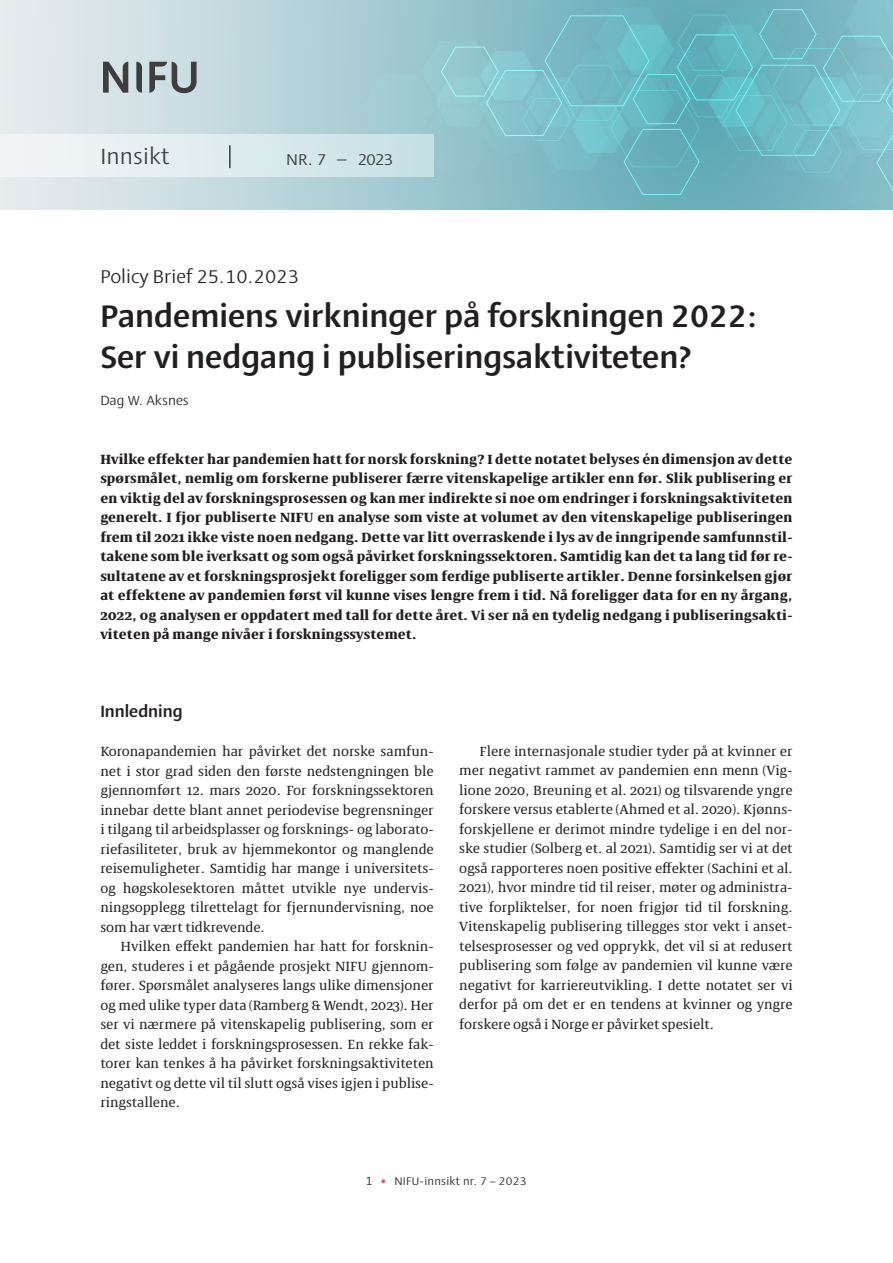
<style>
.page{position:relative;width:893px;height:1263px;background:#fff}
.page>*{position:absolute;margin:0;border:0;box-sizing:border-box;transform-origin:0 0}
.NIFU_Overskrift_1{font:700 31.5px/40.5px "Ador";color:#231f20}
.t1{font:22.5px "Ador";letter-spacing:.005em;color:#3e3e3f}
.NIFU_Overskrift_stikktittel{font:18.75px "Ador";color:#231f20}
.NIFU_Rapportnummer{font:18.75px "Ador";color:#3e3e3f}
.NIFU_Overskrift_2{font:700 16.5px "Ador";color:#231f20}
.NIFU_Normal{font:13.5px/19.5px "Bionik";color:#231f20;text-align:justify}
.NIFU_Ingress{font:700 13.5px/19.5px "Bionik";letter-spacing:.02em;color:#231f20;text-align:justify}
.NIFU_Normal_første{font:13.5px/19.5px "Bionik";color:#231f20;text-align:justify}
.NIFU_Forfatter{font:13.5px "Ador";color:#231f20}
.t2{font:11.25px "Ador";letter-spacing:.02em;color:#231f20}
.s1{font-size:12px}
.s2{font-family:"Calibri 2";font-size:12px;color:#ef5060}
</style>
<div class="page">
<div style="left:0;top:0;width:893px;height:210px;background:linear-gradient(to right,#e1e8eb,#5ca7b4)"></div>
<svg style="left:364px;top:0;width:529px;height:203px;background:#7bbcc6"></svg>
<svg style="left:136px;top:62px;width:6px;height:31px"></svg>
<svg style="left:103px;top:62px;width:25px;height:31px"></svg>
<svg style="left:149px;top:62px;width:48px;height:31px"></svg>
<div style="left:0;top:134px;width:434px;height:43px;background:linear-gradient(to right,#f5f6f7,#c7e1e5)"></div>
<hr style="left:229px;top:146px;width:2px;height:22px;background:#3d3d3d">
<h2 class="t1" style="left:100px;top:140px;width:71px">Innsikt</h2>
<p class="NIFU_Rapportnummer" style="left:286px;top:145px;width:108px">nr. 7 – 2023</p>
<p class="NIFU_Overskrift_stikktittel" style="left:100px;top:263px;width:200px">Policy Brief 25.10.2023</p>
<p class="NIFU_Overskrift_1" style="left:100px;top:294px;width:658px">Pandemiens virkninger på forskningen 2022:<br>Ser vi nedgang i publiseringsaktiviteten?</p>
<p class="NIFU_Forfatter" style="left:100px;top:391px;width:90px">Dag W. Aksnes</p>
<p class="NIFU_Ingress" style="left:100px;top:449px;width:694px">Hvilke effekter har pandemien hatt for norsk forskning? I dette notatet belyses én dimensjon av dette spørsmålet, nemlig om forskerne publiserer færre vitenskapelige artikler enn før. Slik publisering er en viktig del av forskningsprosessen og kan mer indirekte si noe om endringer i forskningsaktiviteten generelt. I fjor publiserte NIFU en analyse som viste at volumet av den vitenskapelige publiseringen frem til 2021 ikke viste noen nedgang. Dette var litt overraskende i lys av de inngripende samfunnstil&shy;takene som ble iverksatt og som også påvirket forskningssektoren. Samtidig kan det ta lang tid før re&shy;sultatene av et forskningsprosjekt foreligger som ferdige publiserte artikler. Denne forsinkelsen gjør at effektene av pandemien først vil kunne vises lengre frem i tid. Nå foreligger data for en ny årgang, 2022, og analysen er oppdatert med tall for dette året. Vi ser nå en tydelig nedgang i publiseringsakti&shy;viteten på mange nivåer i forskningssystemet.</p>
<p class="NIFU_Overskrift_2" style="left:100px;top:699px;width:84px">Innledning</p>
<p class="NIFU_Normal_første" style="left:100px;top:741px;width:335px">Koronapandemien har påvirket det norske samfun&shy;net i stor grad siden den første nedstengningen ble gjennomført 12. mars 2020. For forskningssektoren innebar dette blant annet periodevise begrensninger i tilgang til arbeidsplasser og forsknings- og laborato&shy;riefasiliteter, bruk av hjemmekontor og manglende reisemuligheter. Samtidig har mange i universitets&shy;og høgskolesektoren måttet utvikle nye undervis&shy;ningsopplegg tilrettelagt for fjernundervisning, noe som har vært tidkrevende.</p>
<p class="NIFU_Normal" style="left:100px;top:936px;width:335px;text-indent:20px">Hvilken effekt pandemien har hatt for forsknin&shy;gen, studeres i et pågående prosjekt NIFU gjennom&shy;fører. Spørsmålet analyseres langs ulike dimensjoner og med ulike typer data (Ramberg &amp; Wendt, 2023). Her ser vi nærmere på vitenskapelig publisering, som er det siste leddet i forskningsprosessen. En rekke fak&shy;torer kan tenkes å ha påvirket forskningsaktiviteten negativt og dette vil til slutt også vises igjen i publise&shy;ringstallene.</p>
<p class="NIFU_Normal" style="left:459px;top:741px;width:335px;text-indent:20px">Flere internasjonale studier tyder på at kvinner er mer negativt rammet av pandemien enn menn (Vig&shy;lione 2020, Breuning et al. 2021) og tilsvarende yngre forskere versus etablerte (Ahmed et al. 2020). Kjønns&shy;forskjellene er derimot mindre tydelige i en del nor&shy;ske studier (Solberg et. al 2021). Samtidig ser vi at det også rapporteres noen positive effekter (Sachini et al.<br>2021), hvor mindre tid til reiser, møter og administra&shy;tive forpliktelser, for noen frigjør tid til forskning.<br>Vitenskapelig publisering tillegges stor vekt i anset&shy;telsesprosesser og ved opprykk, det vil si at redusert publisering som følge av pandemien vil kunne være negativt for karriereutvikling. I dette notatet ser vi derfor på om det er en tendens at kvinner og yngre forskere også i Norge er påvirket spesielt.</p>
<p class="t2" style="left:365px;top:1173px;width:163px"><span class="s1">1</span> <span class="s2">•</span> NIFU-innsikt nr. 7 – 2023</p>
</div>
